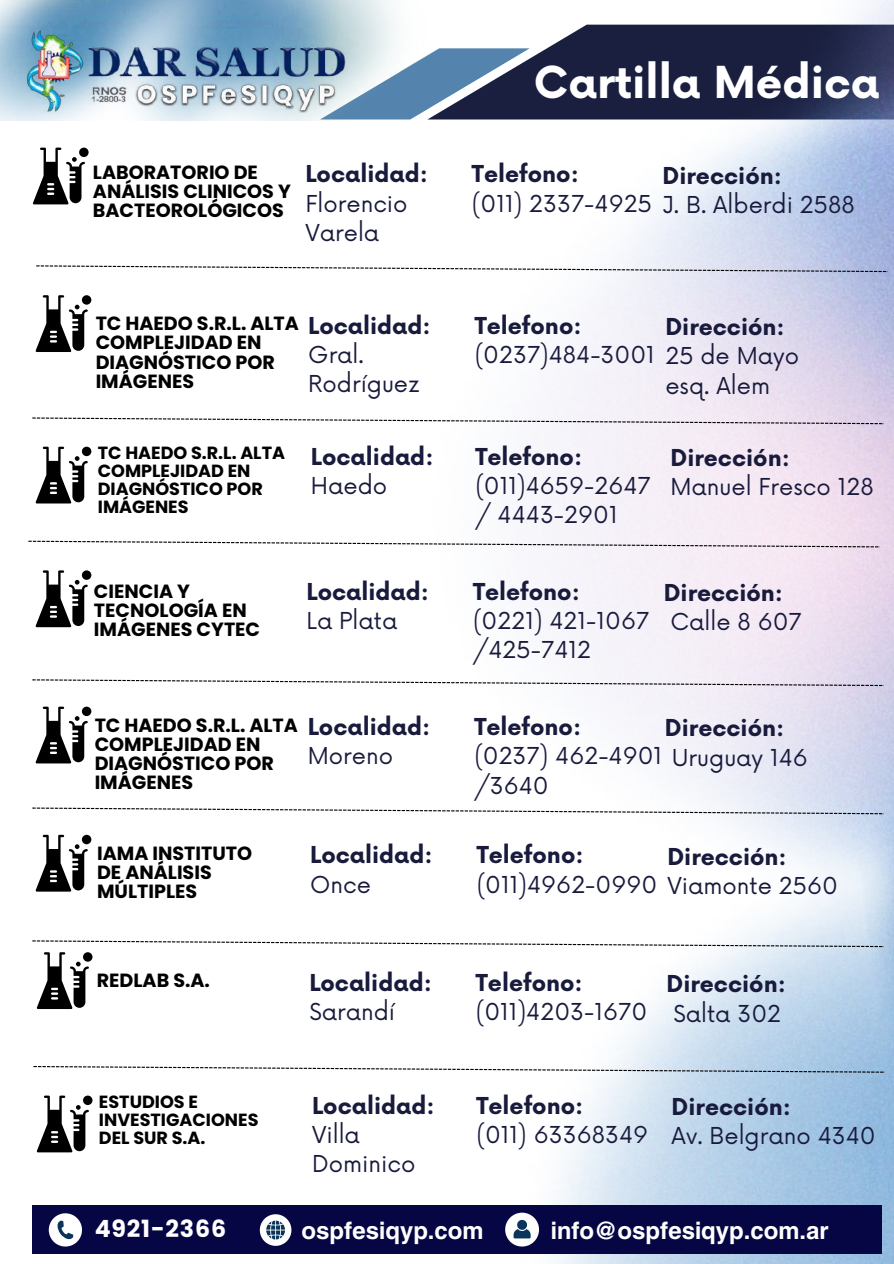
<style>
.page{position:relative;width:894px;height:1264px;background:#fff}
.page>*{position:absolute;margin:0;border:0;box-sizing:border-box;transform-origin:0 0}
.t1{font:700 42.9px "Now";color:#fff}
.t2{font:700 23.7px "Helios";color:#fff}
.t3{font:700 23.7px "Poppins";letter-spacing:.035em;color:#fff}
.t4{font:22.65px/29.2px "Now";color:#191b3d}
.t5{font:700 22.65px "Now";color:#191b3d}
.t6{font:700 19.05px/19.2px "Poppins";color:#000}
.t7{font:700 17.55px/18px "Poppins";color:#000}
</style>
<div class="page">
<img style="left:0;top:0;width:308px;height:121px">
<img style="left:0;top:22px;width:308px;height:90px">
<img style="left:308px;top:0;width:585px;height:1263px">
<svg style="left:32px;top:417px;width:851px;height:7px"></svg>
<svg style="left:28px;top:540px;width:851px;height:7px"></svg>
<svg style="left:32px;top:679px;width:851px;height:7px"></svg>
<svg style="left:32px;top:807px;width:851px;height:7px"></svg>
<div style="left:32px;top:1205px;width:849px;height:48px;background:#060644"></div>
<svg style="left:49px;top:1213px;width:33px;height:33px"></svg>
<svg style="left:260px;top:1214px;width:31px;height:31px"></svg>
<svg style="left:505px;top:1212px;width:34px;height:34px"></svg>
<svg style="left:82px;top:446px;width:9px;height:10px"></svg>
<svg style="left:36px;top:446px;width:52px;height:57px"></svg>
<div style="left:82px;top:570px;width:9px;height:10px;background:#000;border-radius:50%"></div>
<svg style="left:36px;top:570px;width:52px;height:57px"></svg>
<svg style="left:82px;top:706px;width:9px;height:10px"></svg>
<svg style="left:36px;top:706px;width:52px;height:57px"></svg>
<div style="left:82px;top:834px;width:9px;height:10px;background:#000;border-radius:50%"></div>
<svg style="left:36px;top:834px;width:52px;height:57px"></svg>
<div style="left:82px;top:295px;width:9px;height:10px;background:#000;border-radius:50%"></div>
<svg style="left:36px;top:295px;width:52px;height:57px"></svg>
<svg style="left:33px;top:1065px;width:851px;height:7px"></svg>
<div style="left:83px;top:1095px;width:9px;height:10px;background:#000;border-radius:50%"></div>
<svg style="left:37px;top:1095px;width:52px;height:57px"></svg>
<svg style="left:32px;top:940px;width:851px;height:69px"></svg>
<div style="left:79px;top:148px;width:10px;height:9px;background:#000;border-radius:50%"></div>
<svg style="left:33px;top:148px;width:52px;height:56px"></svg>
<svg style="left:36px;top:265px;width:851px;height:7px"></svg>
<p class="t6" style="left:93px;top:162px;width:199px">LABORATORIO DE<br>ANÁLISIS CLINICOS Y<br>BACTEOROLÓGICOS</p>
<p class="t5" style="left:305px;top:162px;width:124px">Localidad:</p>
<p class="t4" style="left:305px;top:190px;width:104px">Florencio<br>Varela</p>
<p class="t6" style="left:96px;top:314px;width:205px">TC HAEDO S.R.L. ALTA<br>COMPLEJIDAD EN<br>DIAGNÓSTICO POR<br>IMÁGENES</p>
<p class="t5" style="left:308px;top:313px;width:124px">Localidad:</p>
<p class="t4" style="left:308px;top:341px;width:113px">Gral.<br>Rodríguez</p>
<p class="t7" style="left:98px;top:444px;width:189px">TC HAEDO S.R.L. ALTA<br>COMPLEJIDAD EN<br>DIAGNÓSTICO POR<br>IMÁGENES</p>
<p class="t5" style="left:311px;top:444px;width:124px">Localidad:</p>
<p class="t4" style="left:311px;top:472px;width:78px">Haedo</p>
<p class="t6" style="left:94px;top:581px;width:168px">CIENCIA Y<br>TECNOLOGÍA EN<br>IMÁGENES CYTEC</p>
<p class="t5" style="left:306px;top:579px;width:124px">Localidad:</p>
<p class="t4" style="left:306px;top:607px;width:92px">La Plata</p>
<p class="t6" style="left:95px;top:715px;width:205px">TC HAEDO S.R.L. ALTA<br>COMPLEJIDAD EN<br>DIAGNÓSTICO POR<br>IMÁGENES</p>
<p class="t5" style="left:308px;top:714px;width:124px">Localidad:</p>
<p class="t4" style="left:308px;top:742px;width:87px">Moreno</p>
<p class="t6" style="left:97px;top:843px;width:157px">IAMA INSTITUTO<br>DE ANÁLISIS<br>MÚLTIPLES</p>
<p class="t5" style="left:310px;top:843px;width:124px">Localidad:</p>
<p class="t4" style="left:310px;top:871px;width:62px">Once</p>
<p class="t6" style="left:97px;top:971px;width:115px">REDLAB S.A.</p>
<p class="t5" style="left:309px;top:970px;width:124px">Localidad:</p>
<p class="t4" style="left:309px;top:998px;width:87px">Sarandí</p>
<p class="t7" style="left:99px;top:1092px;width:161px">ESTUDIOS E<br>INVESTIGACIONES<br>DEL SUR S.A.</p>
<p class="t5" style="left:312px;top:1093px;width:124px">Localidad:</p>
<p class="t4" style="left:312px;top:1121px;width:105px">Villa<br>Dominico</p>
<h1 class="t1" style="left:533px;top:60px;width:347px">Cartilla Médica</h1>
<p class="t5" style="left:472px;top:162px;width:108px">Telefono:</p>
<p class="t4" style="left:472px;top:190px;width:181px">(011) 2337-4925</p>
<p class="t5" style="left:662px;top:163px;width:121px">Dirección:</p>
<p class="t4" style="left:662px;top:191px;width:194px">J. B. Alberdi 2588</p>
<p class="t5" style="left:474px;top:313px;width:108px">Telefono:</p>
<p class="t4" style="left:474px;top:341px;width:182px">(0237)484-3001</p>
<p class="t5" style="left:665px;top:315px;width:121px">Dirección:</p>
<p class="t4" style="left:665px;top:343px;width:135px">25 de Mayo esq. Alem</p>
<p class="t5" style="left:475px;top:444px;width:108px">Telefono:</p>
<p class="t4" style="left:475px;top:472px;width:177px">(011)4659-2647 / 4443-2901</p>
<p class="t5" style="left:670px;top:446px;width:121px">Dirección:</p>
<p class="t4" style="left:670px;top:474px;width:205px">Manuel Fresco 128</p>
<p class="t5" style="left:473px;top:579px;width:108px">Telefono:</p>
<p class="t4" style="left:473px;top:607px;width:178px">(0221) 421-1067 /425-7412</p>
<p class="t5" style="left:663px;top:580px;width:121px">Dirección:</p>
<p class="t4" style="left:670px;top:608px;width:133px">Calle 8 607</p>
<p class="t5" style="left:474px;top:714px;width:108px">Telefono:</p>
<p class="t4" style="left:474px;top:742px;width:335px">(0237) 462-4901 Uruguay 146 /3640</p>
<p class="t5" style="left:664px;top:716px;width:121px">Dirección:</p>
<p class="t5" style="left:476px;top:843px;width:108px">Telefono:</p>
<p class="t4" style="left:476px;top:871px;width:363px">(011)4962-0990 Viamonte 2560</p>
<p class="t5" style="left:667px;top:844px;width:121px">Dirección:</p>
<p class="t5" style="left:475px;top:970px;width:108px">Telefono:</p>
<p class="t4" style="left:475px;top:998px;width:173px">(011)4203-1670</p>
<p class="t5" style="left:666px;top:971px;width:121px">Dirección:</p>
<p class="t4" style="left:673px;top:999px;width:109px">Salta 302</p>
<p class="t5" style="left:476px;top:1093px;width:108px">Telefono:</p>
<p class="t4" style="left:476px;top:1121px;width:173px">(011) 63368349</p>
<p class="t5" style="left:671px;top:1094px;width:121px">Dirección:</p>
<p class="t4" style="left:671px;top:1122px;width:205px">Av. Belgrano 4340</p>
<p class="t3" style="left:95px;top:1212px;width:133px">4921-2366</p>
<p class="t2" style="left:301px;top:1214px;width:184px">ospfesiqyp.com</p>
<p class="t2" style="left:550px;top:1214px;width:279px">info@ospfesiqyp.com.ar</p>
</div>
